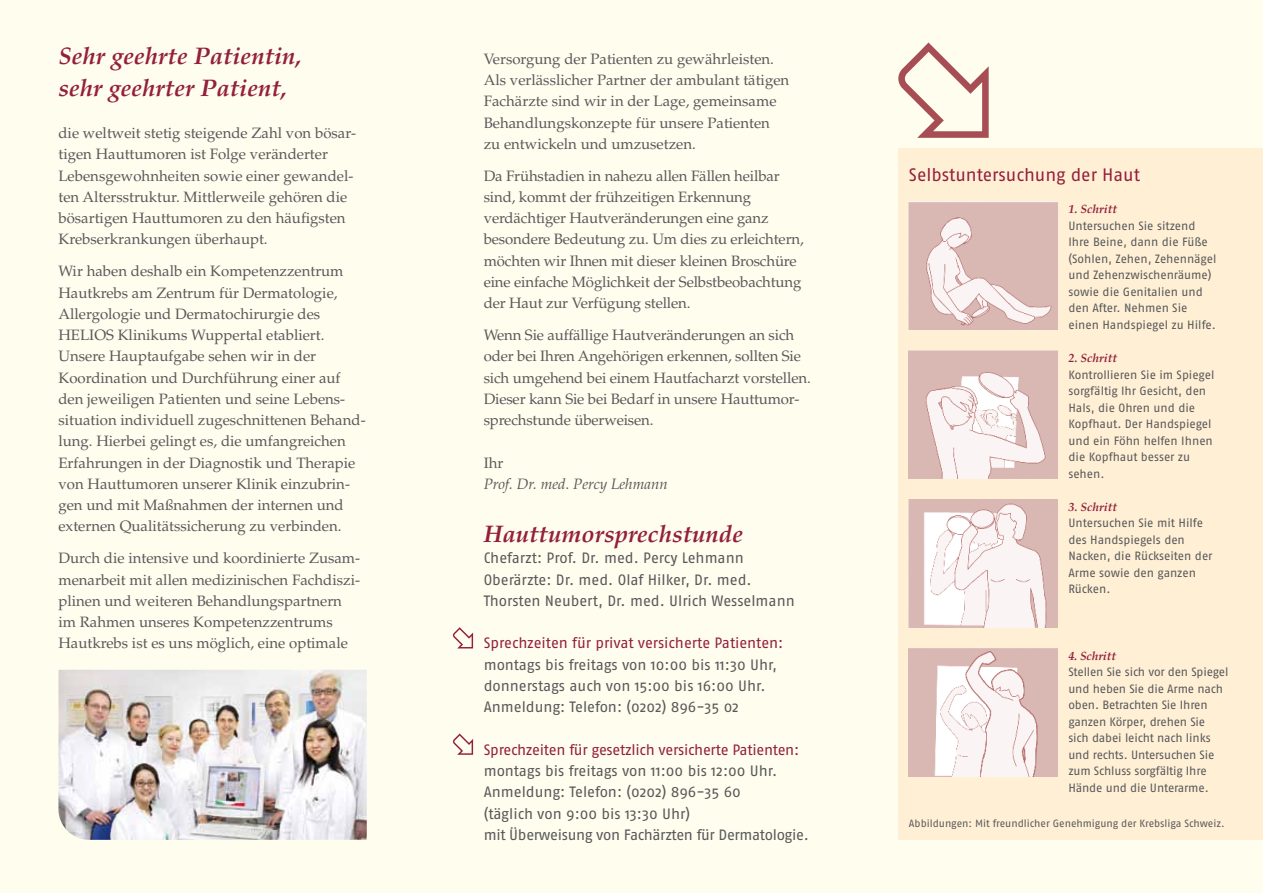
<style>
.page{position:relative;width:1263px;height:893px;background:#fffdee}
.page>*{position:absolute;margin:0;border:0;box-sizing:border-box;transform-origin:0 0}
.t1{font:italic 700 24px/32px "Palatino";color:#93203b}
.t2{font:18px "Fago Pro";letter-spacing:-.005em;color:#93203b}
.t3{font:15px/21.3px "Palatino";color:#58585a}
.t4{font:15px/21.3px "Fago Pro";letter-spacing:-.005em;color:#58585a}
.t5{font:15px "Fago Pro";letter-spacing:-.015em;color:#93203b}
.t6{font:italic 15px "Palatino";color:#58585a}
.t7{font:12px/16.5px "Fago Pro";letter-spacing:-.005em;color:#58585a}
.t8{font:italic 700 12px "Palatino";color:#93203b}
.t9{font:10.5px "Fago Pro";letter-spacing:-.005em;color:#58585a}
</style>
<div class="page">
<div style="left:898px;top:149px;width:365px;height:691px;background:#fff0d5"></div>
<svg style="left:898px;top:43px;width:91px;height:95px"></svg>
<img style="left:909px;top:202px;width:149px;height:128px">
<img style="left:909px;top:500px;width:149px;height:127px">
<img style="left:909px;top:351px;width:149px;height:127px">
<img style="left:909px;top:648px;width:149px;height:128px">
<img style="left:58px;top:670px;width:309px;height:170px">
<svg style="left:453px;top:627px;width:20px;height:21px"></svg>
<svg style="left:453px;top:733px;width:20px;height:22px"></svg>
<h1 class="t1" style="left:58px;top:40px;width:245px">Sehr geehrte Patientin, sehr geehrter Patient,</h1>
<p class="t3" style="left:58px;top:123px;width:299px">die weltweit stetig steigende Zahl von bösar&shy;tigen Hauttumoren ist Folge veränderter Lebensgewohnheiten sowie einer gewandel&shy;ten Altersstruktur. Mittlerweile gehören die bösartigen Hauttumoren zu den häufigsten Krebserkrankungen überhaupt.</p>
<p class="t3" style="left:58px;top:261px;width:309px">Wir haben deshalb ein Kompetenzzentrum Hautkrebs am Zentrum für Dermatologie, Allergologie und Dermatochirurgie des HELIOS Klinikums Wuppertal etabliert.<br>Unsere Hauptaufgabe sehen wir in der Koordination und Durchführung einer auf den jeweiligen Patienten und seine Lebens&shy;situation individuell zugeschnittenen Behand&shy;lung. Hierbei gelingt es, die umfangreichen Erfahrungen in der Diagnostik und Therapie von Hauttumoren unserer Klinik einzubrin&shy;gen und mit Maßnahmen der internen und externen Qualitätssicherung zu verbinden.</p>
<p class="t3" style="left:58px;top:548px;width:303px">Durch die intensive und koordinierte Zusam&shy;menarbeit mit allen medizinischen Fachdiszi&shy;plinen und weiteren Behandlungspartnern im Rahmen unseres Kompetenzzentrums Hautkrebs ist es uns möglich, eine optimale</p>
<p class="t3" style="left:484px;top:48px;width:307px">Versorgung der Patienten zu gewährleisten.<br>Als verlässlicher Partner der ambulant tätigen Fachärzte sind wir in der Lage, gemeinsame Behandlungskonzepte für unsere Patienten zu entwickeln und umzusetzen.</p>
<p class="t3" style="left:484px;top:165px;width:322px">Da Frühstadien in nahezu allen Fällen heilbar sind, kommt der frühzeitigen Erkennung verdächtiger Hautveränderungen eine ganz besondere Bedeutung zu. Um dies zu erleichtern, möchten wir Ihnen mit dieser kleinen Broschüre eine einfache Möglichkeit der Selbstbeobachtung der Haut zur Verfügung stellen.</p>
<p class="t3" style="left:484px;top:325px;width:329px">Wenn Sie auffällige Hautveränderungen an sich oder bei Ihren Angehörigen erkennen, sollten Sie sich umgehend bei einem Hautfacharzt vorstellen.<br>Dieser kann Sie bei Bedarf in unsere Hauttumor&shy;sprechstunde überweisen.</p>
<p class="t3" style="left:484px;top:452px;width:21px">Ihr</p>
<p class="t6" style="left:484px;top:475px;width:186px">Prof. Dr. med. Percy Lehmann</p>
<h1 class="t1" style="left:484px;top:518px;width:261px">Hauttumorsprechstunde</h1>
<p class="t4" style="left:484px;top:547px;width:313px">Chefarzt: Prof. Dr. med. Percy Lehmann<br>Oberärzte: Dr. med. Olaf Hilker, Dr. med.<br>Thorsten Neubert, Dr. med. Ulrich Wesselmann</p>
<p class="t5" style="left:484px;top:634px;width:301px">Sprechzeiten für privat versicherte Patienten:</p>
<p class="t4" style="left:484px;top:654px;width:295px">montags bis freitags von 10:00 bis 11:30 Uhr, donnerstags auch von 15:00 bis 16:00 Uhr.<br>Anmeldung: Telefon: (0202) 896-35 02</p>
<p class="t5" style="left:484px;top:740px;width:317px">Sprechzeiten für gesetzlich versicherte Patienten:</p>
<p class="t4" style="left:484px;top:760px;width:327px">montags bis freitags von 11:00 bis 12:00 Uhr.<br>Anmeldung: Telefon: (0202) 896-35 60<br>(täglich von 9:00 bis 13:30 Uhr)<br>mit Überweisung von Fachärzten für Dermatologie.</p>
<p class="t2" style="left:909px;top:164px;width:232px">Selbstuntersuchung der Haut</p>
<p class="t8" style="left:1068px;top:202px;width:50px">1. Schritt</p>
<p class="t7" style="left:1068px;top:217px;width:149px">Untersuchen Sie sitzend<br>Ihre Beine, dann die Füße (Sohlen, Zehen, Zehennägel und Zehenzwischenräume) sowie die Genitalien und den After. Nehmen Sie einen Handspiegel zu Hilfe.</p>
<p class="t8" style="left:1068px;top:351px;width:50px">2. Schritt</p>
<p class="t7" style="left:1068px;top:366px;width:147px">Kontrollieren Sie im Spiegel sorgfältig Ihr Gesicht, den<br>Hals, die Ohren und die<br>Kopfhaut. Der Handspiegel und ein Föhn helfen Ihnen die Kopfhaut besser zu sehen.</p>
<p class="t8" style="left:1068px;top:500px;width:50px">3. Schritt</p>
<p class="t7" style="left:1068px;top:515px;width:146px">Untersuchen Sie mit Hilfe des Handspiegels den<br>Nacken, die Rückseiten der<br>Arme sowie den ganzen<br>Rücken.</p>
<p class="t8" style="left:1068px;top:649px;width:49px">4. Schritt</p>
<p class="t7" style="left:1068px;top:664px;width:161px">Stellen Sie sich vor den Spiegel und heben Sie die Arme nach oben. Betrachten Sie Ihren ganzen Körper, drehen Sie sich dabei leicht nach links und rechts. Untersuchen Sie zum Schluss sorgfältig Ihre<br>Hände und die Unterarme.</p>
<p class="t9" style="left:909px;top:817px;width:317px">Abbildungen: Mit freundlicher Genehmigung der Krebsliga Schweiz.</p>
</div>
